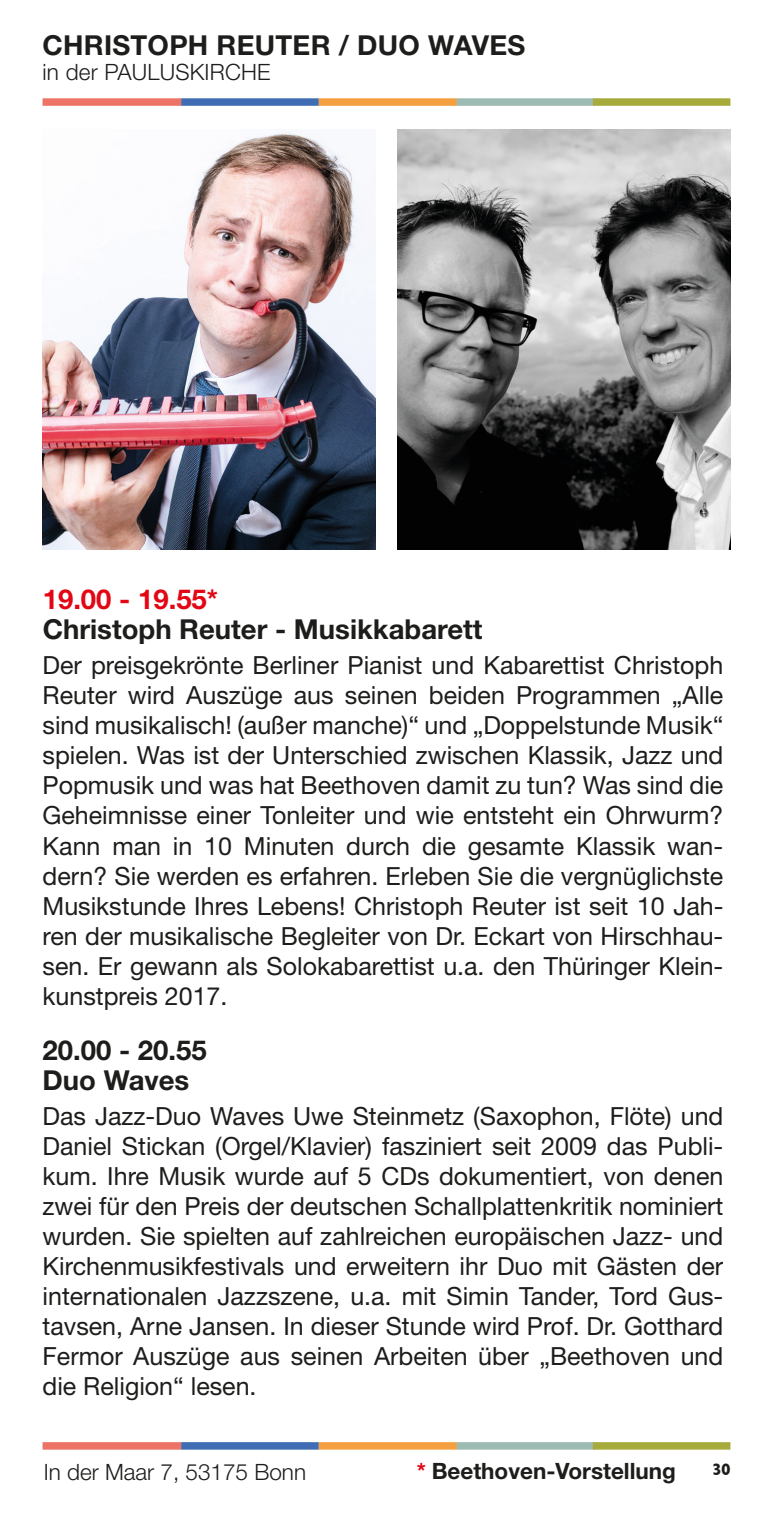
<style>
.page{position:relative;width:773px;height:1517px;background:#fff}
.page>*{position:absolute;margin:0;border:0;box-sizing:border-box;transform-origin:0 0}
.t1{font:700 27.5px/30px "Helvetica Neue LT Std";color:#1d1d1b}
.t2{font:25px/30px "Helvetica Neue LT Std";color:#1d1d1b;text-align:justify}
.t3{font:300 22.5px "Helvetica Neue LT Std";color:#1d1d1b}
.t4{font:700 22.5px "Helvetica Neue LT Std";color:#1d1d1b}
.t5{font:800 condensed 17.5px "Abadi";color:#1d1d1b}
.s1{color:#e30614}
</style>
<div class="page">
<div style="left:43px;top:98px;width:138px;height:8px;background:#ee7367"></div>
<div style="left:181px;top:98px;width:138px;height:8px;background:#3f6cb3"></div>
<div style="left:319px;top:98px;width:138px;height:8px;background:#f5a040"></div>
<div style="left:456px;top:98px;width:138px;height:8px;background:#9cbbb3"></div>
<div style="left:592px;top:98px;width:138px;height:8px;background:#a7ab3c"></div>
<div style="left:43px;top:1442px;width:138px;height:7px;background:#ee7367"></div>
<div style="left:181px;top:1442px;width:138px;height:7px;background:#3f6cb3"></div>
<div style="left:319px;top:1442px;width:138px;height:7px;background:#f5a040"></div>
<div style="left:456px;top:1442px;width:138px;height:7px;background:#9cbbb3"></div>
<div style="left:592px;top:1442px;width:138px;height:7px;background:#a7ab3c"></div>
<img style="left:43px;top:131px;width:332px;height:418px">
<img style="left:397px;top:129px;width:333px;height:420px">
<p class="t1" style="left:43px;top:30px;width:484px">CHRISTOPH REUTER / DUO WAVES</p>
<p class="t3" style="left:43px;top:58px;width:229px">in der PAULUSKIRCHE</p>
<p class="t1" style="left:43px;top:584px;width:441px"><span class="s1">19.00 - 19.55*<br></span>Christoph Reuter - Musikkabarett</p>
<p class="t2" style="left:43px;top:650px;width:682px">Der preisgekrönte Berliner Pianist und Kabarettist Christoph Reuter wird Auszüge aus seinen beiden Programmen „Alle sind musikalisch! (außer manche)“ und „Doppelstunde Musik“ spielen. Was ist der Unterschied zwischen Klassik, Jazz und Popmusik und was hat Beethoven damit zu tun? Was sind die Geheimnisse einer Tonleiter und wie entsteht ein Ohrwurm?<br>Kann man in 10 Minuten durch die gesamte Klassik wan&shy;dern? Sie werden es erfahren. Erleben Sie die vergnüglichste Musikstunde Ihres Lebens! Christoph Reuter ist seit 10 Jah&shy;ren der musikalische Begleiter von Dr. Eckart von Hirschhau&shy;sen. Er gewann als Solokabarettist u.a. den Thüringer Klein&shy;kunstpreis 2017.</p>
<p class="t1" style="left:43px;top:1034px;width:166px">20.00 - 20.55<br>Duo Waves</p>
<p class="t2" style="left:43px;top:1100px;width:682px">Das Jazz-Duo Waves Uwe Steinmetz (Saxophon, Flöte) und Daniel Stickan (Orgel/Klavier) fasziniert seit 2009 das Publi&shy;kum. Ihre Musik wurde auf 5 CDs dokumentiert, von denen zwei für den Preis der deutschen Schallplattenkritik nominiert wurden. Sie spielten auf zahlreichen europäischen Jazz- und Kirchenmusikfestivals und erweitern ihr Duo mit Gästen der internationalen Jazzszene, u.a. mit Simin Tander, Tord Gus&shy;tavsen, Arne Jansen. In dieser Stunde wird Prof. Dr. Gotthard Fermor Auszüge aus seinen Arbeiten über „Beethoven und die Religion“ lesen.</p>
<p class="t3" style="left:44px;top:1457px;width:264px">In der Maar 7, 53175 Bonn</p>
<p class="t4" style="left:417px;top:1457px;width:260px"><span class="s1">*</span> Beethoven-Vorstellung</p>
<p class="t5" style="left:712px;top:1458px;width:19px">30</p>
</div>
